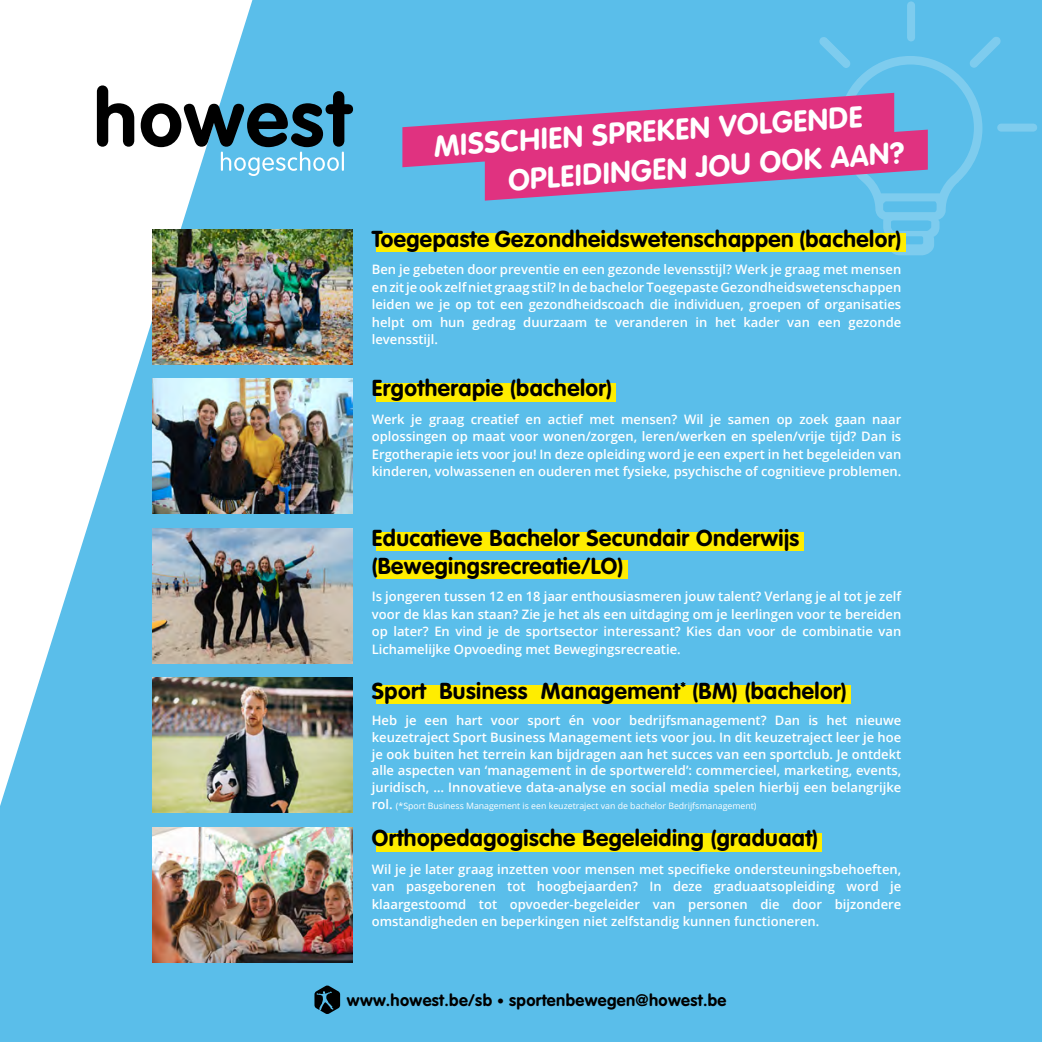
<style>
.page{position:relative;width:1042px;height:1042px;background:#5abeea}
.page>*{position:absolute;margin:0;border:0;box-sizing:border-box;transform-origin:0 0}
.t1{font:700 29.57px/39px "VAG Rounded Std";color:#fff}
.t2{font:700 22.75px/28px "VAG Rounded Std";letter-spacing:.02em;color:#000}
.t3{font:700 16.45px "VAG Rounded Std";letter-spacing:.02em;color:#000}
.t4{font:600 12.95px/17.5px "Open Sans";color:#fff;text-align:justify}
.t5{font:8.75px "Open Sans";color:#fff}
.s1{font-weight:600;font-size:12.95px}
.s2{font-size:14px}
</style>
<div class="page">
<svg style="left:314px;top:985px;width:26px;height:29px"></svg>
<svg style="left:0;top:0;width:252px;height:806px;fill:#fff"></svg>
<svg style="left:97px;top:85px;width:37px;height:62px;background:#757575"></svg>
<svg style="left:141px;top:91px;width:212px;height:85px"></svg>
<div style="left:907px;top:1px;width:8px;height:40px;background:#7eccee;border-radius:4px"></div>
<div style="left:997px;top:124px;width:40px;height:8px;background:#7eccee;border-radius:4px"></div>
<svg style="left:819px;top:37px;width:182px;height:218px"></svg>
<svg style="left:402px;top:70px;width:532px;height:98px"></svg>
<svg style="left:445px;top:107px;width:522px;height:116px"></svg>
<img style="left:152px;top:827px;width:200px;height:135px">
<div style="left:376px;top:685px;width:474px;height:19px;background:#ffed00"></div>
<img style="left:152px;top:678px;width:200px;height:135px">
<div style="left:376px;top:383px;width:240px;height:19px;background:#ffed00"></div>
<img style="left:152px;top:379px;width:200px;height:135px">
<div style="left:376px;top:533px;width:427px;height:18px;background:#ffed00"></div>
<div style="left:376px;top:561px;width:251px;height:18px;background:#ffed00"></div>
<img style="left:152px;top:528px;width:200px;height:135px">
<div style="left:376px;top:234px;width:529px;height:18px;background:#ffed00"></div>
<img style="left:152px;top:229px;width:200px;height:135px">
<div style="left:376px;top:833px;width:446px;height:18px;background:#ffed00"></div>
<h1 class="t1" style="left:504px;top:123px;width:398px;text-indent:-72px;rotate:-4deg">MISSCHIEN SPREKEN VOLGENDE<br>OPLEIDINGEN JOU OOK AAN?</h1>
<h2 class="t2" style="left:372px;top:226px;width:531px">Toegepaste Gezondheidswetenschappen (bachelor)</h2>
<p class="t4" style="left:372px;top:261px;width:531px">Ben je gebeten door preventie en een gezonde levensstijl? Werk je graag met mensen en zit je ook zelf niet graag stil? In de bachelor Toegepaste Gezondheidswetenschappen leiden we je op tot een gezondheidscoach die individuen, groepen of organisaties helpt om hun gedrag duurzaam te veranderen in het kader van een gezonde levensstijl.</p>
<h2 class="t2" style="left:372px;top:375px;width:242px">Ergotherapie (bachelor)</h2>
<p class="t4" style="left:372px;top:410px;width:531px">Werk je graag creatief en actief met mensen? Wil je samen op zoek gaan naar oplossingen op maat voor wonen/zorgen, leren/werken en spelen/vrije tijd? Dan is Ergotherapie iets voor jou! In deze opleiding word je een expert in het begeleiden van kinderen, volwassenen en ouderen met fysieke, psychische of cognitieve problemen.</p>
<h2 class="t2" style="left:372px;top:525px;width:429px">Educatieve Bachelor Secundair Onderwijs (Bewegingsrecreatie/LO)</h2>
<p class="t4" style="left:372px;top:588px;width:531px">Is jongeren tussen 12 en 18 jaar enthousiasmeren jouw talent? Verlang je al tot je zelf voor de klas kan staan? Zie je het als een uitdaging om je leerlingen voor te bereiden op later? En vind je de sportsector interessant? Kies dan voor de combinatie van Lichamelijke Opvoeding met Bewegingsrecreatie.</p>
<h2 class="t2" style="left:372px;top:677px;width:476px">Sport Business Management<sup>*</sup> (BM) (bachelor)</h2>
<p class="t4" style="left:372px;top:712px;width:531px;line-height:16.6px">Heb je een hart voor sport én voor bedrijfsmanagement? Dan is het nieuwe keuzetraject Sport Business Management iets voor jou. In dit keuzetraject leer je hoe je ook buiten het terrein kan bijdragen aan het succes van een sportclub. Je ontdekt alle aspecten van ‘management in de sportwereld’: commercieel, marketing, events, juridisch, … Innovatieve data-analyse en social media spelen hierbij een belangrijke</p>
<p class="t5" style="left:372px;top:800px;width:386px"><span class="s1">rol.</span> (*Sport Business Management is een keuzetraject van de bachelor Bedrijfsmanagement)</p>
<h2 class="t2" style="left:372px;top:825px;width:448px">Orthopedagogische Begeleiding (graduaat)</h2>
<p class="t4" style="left:372px;top:860px;width:531px">Wil je je later graag inzetten voor mensen met specifieke ondersteuningsbehoeften, van pasgeborenen tot hoogbejaarden? In deze graduaatsopleiding word je klaargestoomd tot opvoeder-begeleider van personen die door bijzondere omstandigheden en beperkingen niet zelfstandig kunnen functioneren.</p>
<p class="t3" style="left:347px;top:991px;width:381px">www.howest.be/sb <span class="s2">•</span> sportenbewegen@howest.be</p>
</div>
